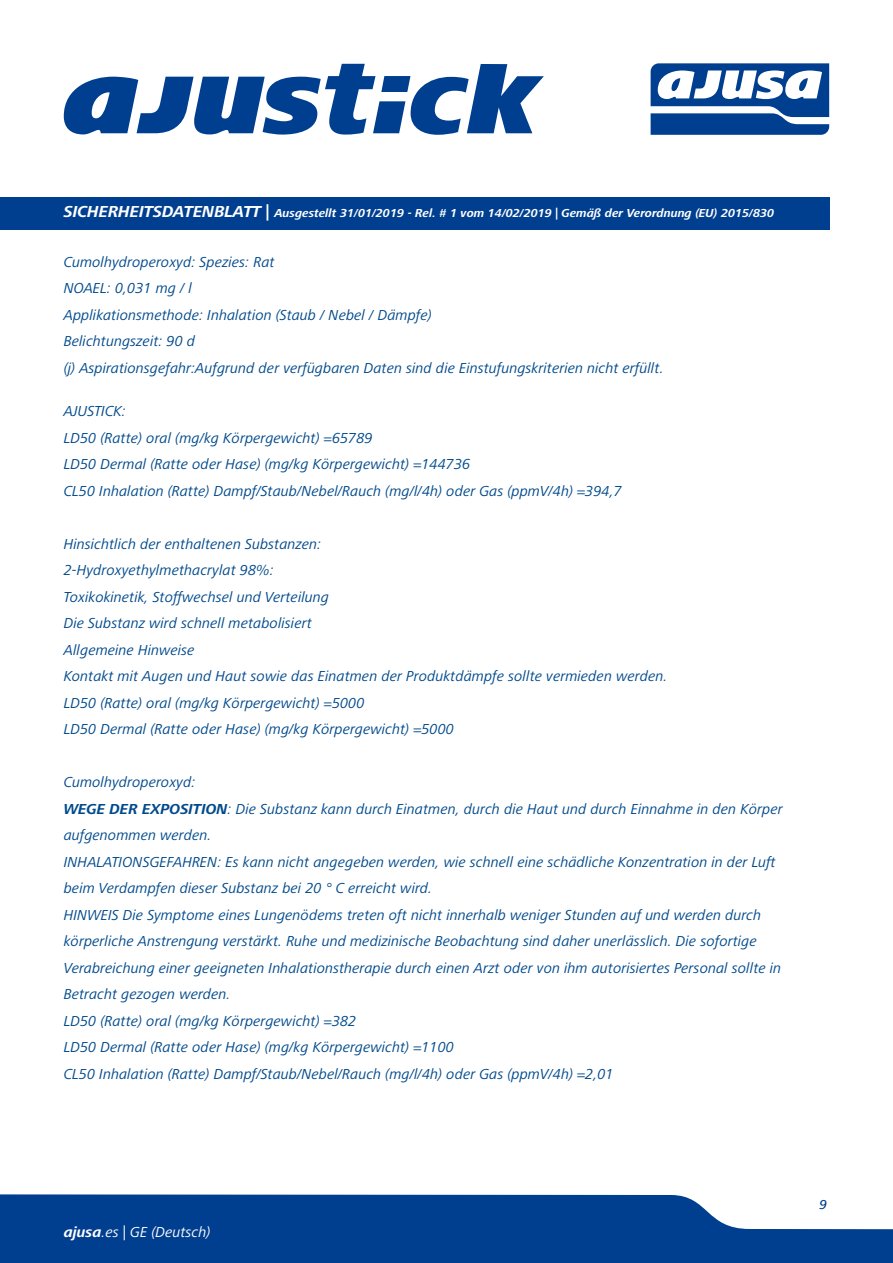
<style>
.page{position:relative;width:893px;height:1263px;background:#fff}
.page>*{position:absolute;margin:0;border:0;box-sizing:border-box;transform-origin:0 0}
.t1{font:italic 15px/26.5px "Frutiger Next LT";color:#004a8c}
.t2{font:italic 15px "Frutiger Next LT";color:#fff}
.t3{font:italic 500 13.5px "Frutiger Next LT";color:#003f90}
.t4{font:italic 700 12px "Frutiger Next LT";color:#fff}
.s1{font-size:16.5px}
.s2{font-weight:700}
</style>
<div class="page">
<svg style="left:0;top:1194px;width:893px;height:69px;background:#1c549c"></svg>
<svg style="left:64px;top:64px;width:480px;height:71px"></svg>
<div style="left:0;top:197px;width:829px;height:33px;background:#003f90"></div>
<svg style="left:651px;top:63px;width:178px;height:72px"></svg>
<p class="t4" style="left:64px;top:206px;width:712px"><span class="s1">SICHERHEITSDATENBLATT |</span> Ausgestellt 31/01/2019 - Rel. # 1 vom 14/02/2019 | Gemäß der Verordnung (EU) 2015/830</p>
<p class="t1" style="left:64px;top:248px;width:601px">Cumolhydroperoxyd: Spezies: Rat<br>NOAEL: 0,031 mg / l<br>Applikationsmethode: Inhalation (Staub / Nebel / Dämpfe)<br>Belichtungszeit: 90 d<br>(j) Aspirationsgefahr:Aufgrund der verfügbaren Daten sind die Einstufungskriterien nicht erfüllt.</p>
<p class="t1" style="left:64px;top:398px;width:560px">AJUSTICK:<br>LD50 (Ratte) oral (mg/kg Körpergewicht) =65789<br>LD50 Dermal (Ratte oder Hase) (mg/kg Körpergewicht) =144736<br>CL50 Inhalation (Ratte) Dampf/Staub/Nebel/Rauch (mg/l/4h) oder Gas (ppmV/4h) =394,7</p>
<p class="t1" style="left:64px;top:531px;width:605px">Hinsichtlich der enthaltenen Substanzen:<br>2-Hydroxyethylmethacrylat 98%:<br>Toxikokinetik, Stoffwechsel und Verteilung<br>Die Substanz wird schnell metabolisiert<br>Allgemeine Hinweise<br>Kontakt mit Augen und Haut sowie das Einatmen der Produktdämpfe sollte vermieden werden.<br>LD50 (Ratte) oral (mg/kg Körpergewicht) =5000<br>LD50 Dermal (Ratte oder Hase) (mg/kg Körpergewicht) =5000</p>
<p class="t1" style="left:64px;top:769px;width:720px">Cumolhydroperoxyd:<br><span class="s2">WEGE DER EXPOSITION</span>: Die Substanz kann durch Einatmen, durch die Haut und durch Einnahme in den Körper aufgenommen werden.<br>INHALATIONSGEFAHREN: Es kann nicht angegeben werden, wie schnell eine schädliche Konzentration in der Luft beim Verdampfen dieser Substanz bei 20 ° C erreicht wird.<br>HINWEIS Die Symptome eines Lungenödems treten oft nicht innerhalb weniger Stunden auf und werden durch körperliche Anstrengung verstärkt. Ruhe und medizinische Beobachtung sind daher unerlässlich. Die sofortige Verabreichung einer geeigneten Inhalationstherapie durch einen Arzt oder von ihm autorisiertes Personal sollte in Betracht gezogen werden.<br>LD50 (Ratte) oral (mg/kg Körpergewicht) =382<br>LD50 Dermal (Ratte oder Hase) (mg/kg Körpergewicht) =1100<br>CL50 Inhalation (Ratte) Dampf/Staub/Nebel/Rauch (mg/l/4h) oder Gas (ppmV/4h) =2,01</p>
<p class="t2" style="left:64px;top:1223px;width:148px"><span class="s2">ajusa</span>.es | GE (Deutsch)</p>
<p class="t3" style="left:820px;top:1197px;width:9px">9</p>
</div>
